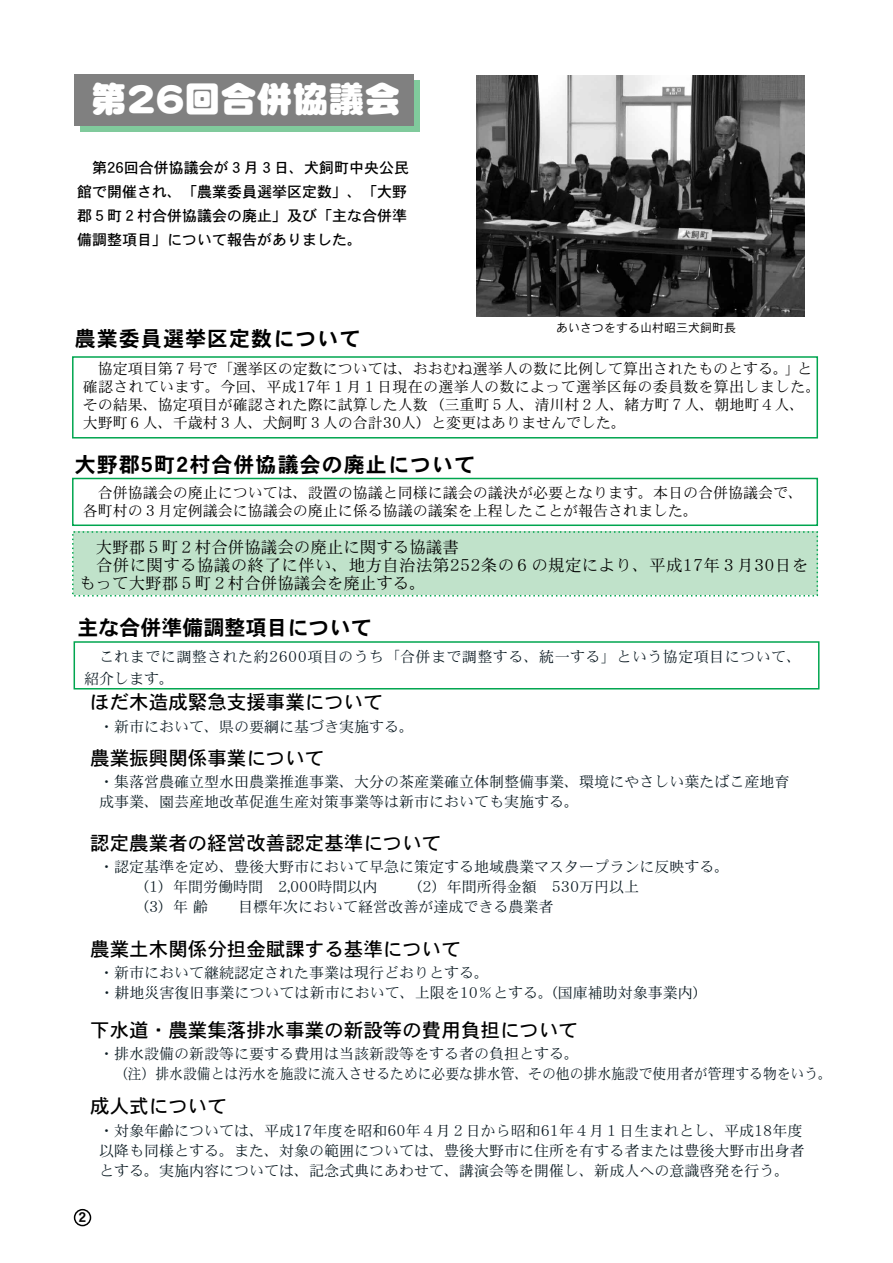
<style>
.page{position:relative;width:893px;height:1263px;background:#fff}
.page>*{position:absolute;margin:0;border:0;box-sizing:border-box;transform-origin:0 0}
.t1{font:36px "DFP Maru Gothic CID UB";color:#fff}
.t2{font:21px "DFPHS Gothic CID W7";letter-spacing:.05em;color:#000}
.t3{font:21px "DFPHS Gothic CID W7";color:#000}
.t4{font:19.5px "DFPHS Gothic CID W5";color:#000}
.t5{font:16.5px "DFPHS Mincho CID W3";letter-spacing:.01em;color:#000}
.t6{font:15px/20.2px "DFPHS Mincho CID W3";color:#0b1a22}
.t7{font:15px/18px "DFPHS Mincho CID W3";color:#000}
.t8{font:15px/24px "DFPHS Gothic CID W5";color:#000}
.t9{font:15px/21.8px "DFPHS Mincho CID W3";letter-spacing:.03em;color:#0b1a22}
.t10{font:13.5px "DFPHS Gothic CID W7";color:#000}
.t11{font:12px "DFPHS Gothic CID W3";color:#000}
</style>
<div class="page">
<div style="left:73px;top:532px;width:744px;height:63px;background:#c0e2ca"></div>
<div style="left:74px;top:1209px;width:17px;height:17px;border:2px solid #000;border-radius:50%"></div>
<div style="left:80px;top:80px;width:339px;height:52px;background:#80ca9c"></div>
<div style="left:74px;top:74px;width:339px;height:52px;background:#808080"></div>
<div style="left:72px;top:356px;width:746px;height:83px;border:2px solid #00a54f"></div>
<div style="left:74px;top:641px;width:745px;height:49px;border:2px solid #00a54f"></div>
<div style="left:72px;top:478px;width:746px;height:48px;border:2px solid #00a54f"></div>
<img style="left:476px;top:76px;width:328px;height:240px">
<h1 class="t1" style="left:91px;top:80px;width:311px">第26回合併協議会</h1>
<p class="t8" style="left:77px;top:155px;width:333px;text-indent:15px">第26回合併協議会が３月３日、犬飼町中央公民館で開催され、「農業委員選挙区定数」、「大野郡５町２村合併協議会の廃止」及び「主な合併準備調整項目」について報告がありました。</p>
<h2 class="t2" style="left:75px;top:327px;width:287px">農業委員選挙区定数について</h2>
<p class="t11" style="left:556px;top:321px;width:181px">あいさつをする山村昭三犬飼町長</p>
<p class="t7" style="left:83px;top:360px;width:739px;text-indent:15px">協定項目第７号で「選挙区の定数については、おおむね選挙人の数に比例して算出されたものとする。」と確認されています。今回、平成17年１月１日現在の選挙人の数によって選挙区毎の委員数を算出しました。その結果、協定項目が確認された際に試算した人数（三重町５人、清川村２人、緒方町７人、朝地町４人、大野町６人、千歳村３人、犬飼町３人の合計30人）と変更はありませんでした。</p>
<h2 class="t2" style="left:75px;top:453px;width:402px">大野郡5町2村合併協議会の廃止について</h2>
<p class="t7" style="left:83px;top:484px;width:722px;text-indent:15px">合併協議会の廃止については、設置の協議と同様に議会の議決が必要となります。本日の合併協議会で、各町村の３月定例議会に協議会の廃止に係る協議の議案を上程したことが報告されました。</p>
<p class="t5" style="left:96px;top:538px;width:364px">大野郡５町２村合併協議会の廃止に関する協議書</p>
<p class="t5" style="left:96px;top:556px;width:713px">合併に関する協議の終了に伴い、地方自治法第252条の６の規定により、平成17年３月30日を</p>
<p class="t5" style="left:79px;top:574px;width:348px">もって大野郡５町２村合併協議会を廃止する。</p>
<h2 class="t3" style="left:77px;top:616px;width:295px">主な合併準備調整項目について</h2>
<p class="t9" style="left:84px;top:646px;width:719px;text-indent:15px">これまでに調整された約2600項目のうち「合併まで調整する、統一する」という協定項目について、紹介します。</p>
<h3 class="t4" style="left:90px;top:692px;width:294px">ほだ木造成緊急支援事業について</h3>
<p class="t6" style="left:99px;top:716px;width:316px">・新市において、県の要綱に基づき実施する。</p>
<h3 class="t4" style="left:90px;top:747px;width:235px">農業振興関係事業について</h3>
<p class="t6" style="left:99px;top:771px;width:691px">・集落営農確立型水田農業推進事業、大分の茶産業確立体制整備事業、環境にやさしい葉たばこ産地育成事業、園芸産地改革促進生産対策事業等は新市においても実施する。</p>
<h3 class="t4" style="left:90px;top:832px;width:352px">認定農業者の経営改善認定基準について</h3>
<p class="t6" style="left:134px;top:856px;width:597px;text-indent:-35px">・認定基準を定め、豊後大野市において早急に策定する地域農業マスタープランに反映する。（1）年間労働時間 2,000時間以内</p>
<p class="t6" style="left:407px;top:876px;width:233px">（2）年間所得金額 530万円以上</p>
<p class="t6" style="left:134px;top:897px;width:76px">（3）年齢</p>
<p class="t6" style="left:238px;top:897px;width:316px">目標年次において経営改善が達成できる農業者</p>
<h3 class="t4" style="left:90px;top:938px;width:372px">農業土木関係分担金賦課する基準について</h3>
<p class="t6" style="left:99px;top:962px;width:600px">・新市において継続認定された事業は現行どおりとする。<br>・耕地災害復旧事業については新市において、上限を10％とする。(国庫補助対象事業内)</p>
<h3 class="t4" style="left:90px;top:1019px;width:489px">下水道・農業集落排水事業の新設等の費用負担について</h3>
<p class="t6" style="left:114px;top:1043px;width:719px;text-indent:-15px">・排水設備の新設等に要する費用は当該新設等をする者の負担とする。<br>（注）排水設備とは汚水を施設に流入させるために必要な排水管、その他の排水施設で使用者が管理する物をいう。</p>
<h3 class="t4" style="left:90px;top:1096px;width:138px">成人式について</h3>
<p class="t10" style="left:78px;top:1210px;width:9px">2</p>
<p class="t6" style="left:99px;top:1120px;width:706px">・対象年齢については、平成17年度を昭和60年４月２日から昭和61年４月１日生まれとし、平成18年度以降も同様とする。また、対象の範囲については、豊後大野市に住所を有する者または豊後大野市出身者とする。実施内容については、記念式典にあわせて、講演会等を開催し、新成人への意識啓発を行う。</p>
</div>
